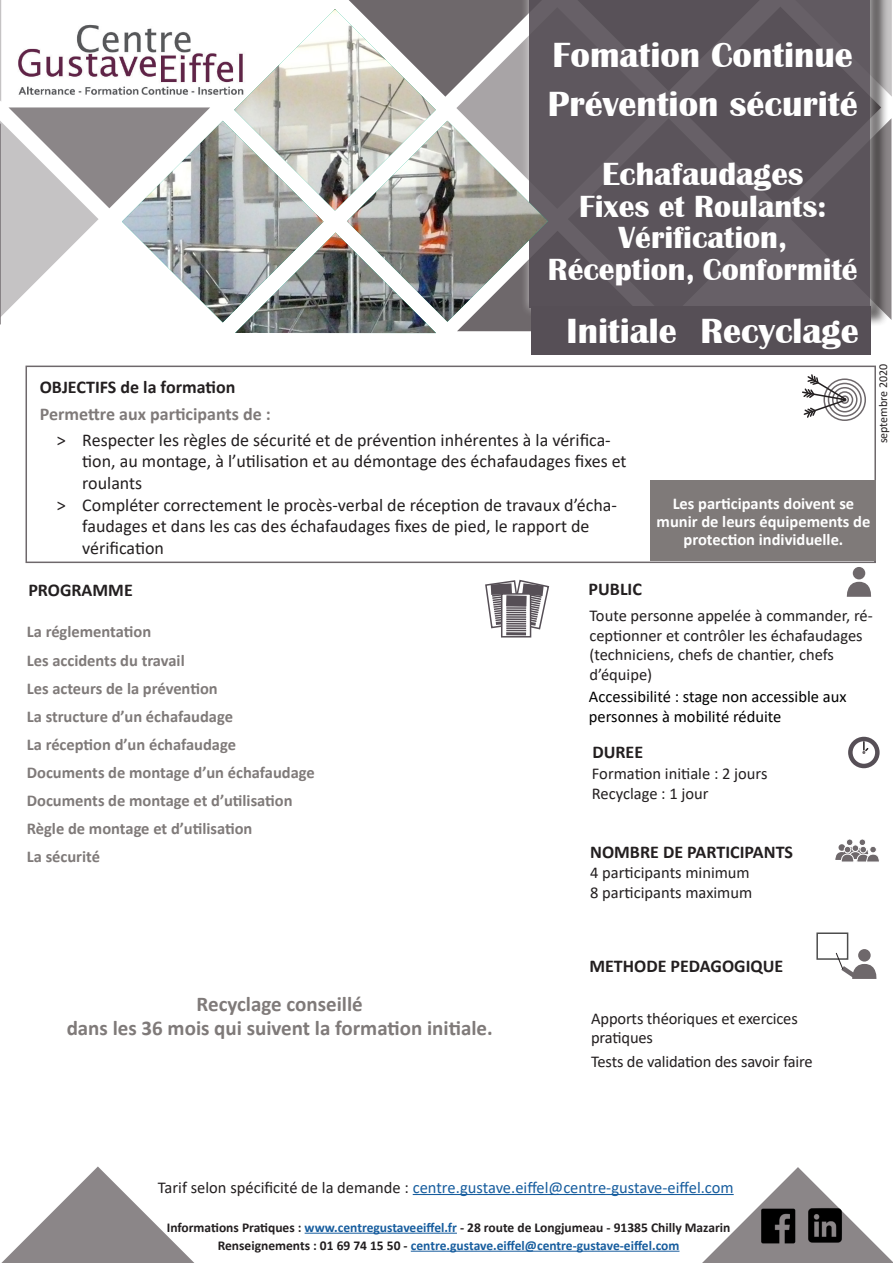
<style>
.page{position:relative;width:893px;height:1263px;background:#fff}
.page>*{position:absolute;margin:0;border:0;box-sizing:border-box;transform-origin:0 0}
.Réf{font:700 36px "Britannic";color:#fff}
.Réf-2{font:700 33px "Britannic";color:#fff}
.Réf-3{font:700 31.5px/31.7px "Britannic";color:#fff;text-align:center}
.t1{font:700 21px "Calibri";color:#7f7a79}
.t2{font:18px/21.6px "Calibri";color:#231f20}
.t3{font:700 18px "Calibri";color:#231f20}
.titre_partie_violet{font:700 18px "Calibri";color:#7f7a79}
.t4{font:16.5px/19.5px "Calibri";color:#231f20}
.titre_partie_gris_ma{font:700 16.5px "Calibri";color:#7f7a79}
.t5{font:16.5px "Calibri";color:#175d9e}
.titre_partie_jaune{font:700 16.5px/18px "Calibri";color:#fff;text-align:center}
.titre_partie_gris_ma-2{font:16.5px/19.5px "Calibri";color:#000}
.t6{font:700 13.5px/18px "Calibri";color:#231f20;text-align:center}
.t7{font:12px "Calibri";color:#231f20}
.s1{color:#231f20}
.s2{color:#175d9e}
</style>
<div class="page">
<hr style="left:305px;top:1233px;width:152px;height:1px;background:#175d9e">
<hr style="left:411px;top:1251px;width:268px;height:1px;background:#175d9e">
<svg style="left:701px;top:1167px;width:192px;height:96px"></svg>
<svg style="left:1px;top:1166px;width:193px;height:97px"></svg>
<img style="left:756px;top:1200px;width:90px;height:48px">
<svg style="left:846px;top:582px;width:26px;height:15px"></svg>
<div style="left:853px;top:567px;width:12px;height:12px;background:#6e686b;border-radius:50%"></div>
<div style="left:532px;top:0;width:356px;height:326px;background:#231f20;opacity:.75"></div>
<div style="left:520px;top:0;width:360px;height:317px;background:#fff;opacity:.75"></div>
<div style="left:530px;top:0;width:340px;height:308px;background:#564f56"></div>
<div style="left:26px;top:366px;width:850px;height:197px;border:2px solid #6e686b"></div>
<div style="left:848px;top:737px;width:32px;height:31px;border:4px solid #564f56;border-radius:50%"></div>
<svg style="left:862px;top:742px;width:8px;height:12px"></svg>
<div style="left:859px;top:839px;width:7px;height:6px;background:#6e686b;border-radius:50%"></div>
<div style="left:859px;top:839px;width:7px;height:7px;border:1px solid #fff;border-radius:50%"></div>
<div style="left:846px;top:839px;width:7px;height:6px;background:#6e686b;border-radius:50%"></div>
<div style="left:846px;top:839px;width:7px;height:7px;border:1px solid #fff;border-radius:50%"></div>
<div style="left:852px;top:845px;width:7px;height:7px;border:1px solid #fff;border-radius:50%"></div>
<svg style="left:835px;top:846px;width:44px;height:16px"></svg>
<div style="left:870px;top:846px;width:6px;height:7px;background:#6e686b;border-radius:50%"></div>
<div style="left:870px;top:846px;width:6px;height:7px;border:1px solid #fff;border-radius:50%"></div>
<svg style="left:506px;top:631px;width:20px;height:1px"></svg>
<div style="left:501px;top:593px;width:30px;height:44px;border:2px solid #564f56"></div>
<svg style="left:485px;top:579px;width:65px;height:52px"></svg>
<hr style="left:506px;top:632px;width:20px;height:3px;background:#564f56">
<div style="left:816px;top:932px;width:32px;height:28px;border:2px solid #4d4d4d"></div>
<svg style="left:858px;top:949px;width:13px;height:12px"></svg>
<svg style="left:836px;top:952px;width:41px;height:27px"></svg>
<div style="left:823px;top:378px;width:43px;height:43px;border:2px solid #6e686b;border-radius:50%"></div>
<div style="left:828px;top:383px;width:34px;height:34px;border:2px solid #6e686b;border-radius:50%"></div>
<div style="left:832px;top:387px;width:25px;height:25px;border:2px solid #6e686b;border-radius:50%"></div>
<div style="left:836px;top:391px;width:17px;height:17px;border:2px solid #6e686b;border-radius:50%"></div>
<div style="left:840px;top:395px;width:9px;height:9px;border:2px solid #6e686b;border-radius:50%"></div>
<svg style="left:802px;top:374px;width:45px;height:45px"></svg>
<hr style="left:413px;top:1194px;width:321px;height:1px;background:#175d9e">
<svg style="left:0;top:0;width:122px;height:325px"></svg>
<div style="left:531px;top:306px;width:182px;height:49px;background:#564f56"></div>
<div style="left:689px;top:306px;width:181px;height:49px;background:#564f56"></div>
<img style="left:122px;top:9px;width:426px;height:324px">
<div style="left:651px;top:480px;width:225px;height:81px;background:#7f7a79"></div>
<p class="Réf" style="left:553px;top:35px;width:302px">Fomation Continue</p>
<p class="Réf" style="left:548px;top:84px;width:311px">Prévention sécurité</p>
<p class="Réf-2" style="left:602px;top:155px;width:203px">Echafaudages</p>
<p class="Réf-3" style="left:548px;top:191px;width:311px">Fixes et Roulants:<br>Vérification,<br>Réception, Conformité</p>
<p class="t3" style="left:40px;top:375px;width:197px">OBJECTIFS de la formation</p>
<p class="Réf" style="left:567px;top:311px;width:112px">Initiale</p>
<p class="Réf" style="left:700px;top:311px;width:160px">Recyclage</p>
<p class="titre_partie_violet" style="left:40px;top:401px;width:233px">Permettre aux participants de :</p>
<p class="t2" style="left:82px;top:428px;width:546px;text-indent:-26px">˃ Respecter les règles de sécurité et de prévention inhérentes à la vérifica&shy;tion, au montage, à l’utilisation et au démontage des échafaudages fixes et roulants</p>
<p class="t2" style="left:82px;top:493px;width:536px;text-indent:-26px">˃ Compléter correctement le procès-verbal de réception de travaux d’écha&shy;faudages et dans les cas des échafaudages fixes de pied, le rapport de vérification</p>
<p class="titre_partie_jaune" style="left:657px;top:494px;width:215px">Les participants doivent se munir de leurs équipements de protection individuelle.</p>
<p class="t7" style="left:875px;top:443px;width:81px;rotate:-90deg">septembre 2020</p>
<p class="t3" style="left:28px;top:578px;width:106px">PROGRAMME</p>
<p class="t3" style="left:589px;top:577px;width:55px">PUBLIC</p>
<p class="titre_partie_gris_ma" style="left:27px;top:620px;width:126px">La réglementation</p>
<p class="titre_partie_gris_ma" style="left:27px;top:648px;width:159px">Les accidents du travail</p>
<p class="titre_partie_gris_ma" style="left:27px;top:676px;width:192px">Les acteurs de la prévention</p>
<p class="titre_partie_gris_ma" style="left:27px;top:704px;width:208px">La structure d’un échafaudage</p>
<p class="titre_partie_gris_ma" style="left:27px;top:732px;width:211px">La réception d’un échafaudage</p>
<p class="titre_partie_gris_ma" style="left:27px;top:760px;width:290px">Documents de montage d’un échafaudage</p>
<p class="titre_partie_gris_ma" style="left:27px;top:788px;width:267px">Documents de montage et d’utilisation</p>
<p class="titre_partie_gris_ma" style="left:27px;top:816px;width:227px">Règle de montage et d’utilisation</p>
<p class="titre_partie_gris_ma" style="left:27px;top:844px;width:75px">La sécurité</p>
<p class="t1" style="left:197px;top:989px;width:168px">Recyclage conseillé</p>
<p class="t1" style="left:67px;top:1013px;width:428px">dans les 36 mois qui suivent la formation initiale.</p>
<p class="t4" style="left:589px;top:605px;width:285px">Toute personne appelée à commander, ré&shy;ceptionner et contrôler les échafaudages (techniciens, chefs de chantier, chefs d’équipe)</p>
<p class="titre_partie_gris_ma-2" style="left:589px;top:687px;width:259px">Accessibilité : stage non accessible aux personnes à mobilité réduite</p>
<p class="t3" style="left:592px;top:739px;width:52px">DUREE</p>
<p class="t4" style="left:592px;top:763px;width:177px">Formation initiale : 2 jours</p>
<p class="t4" style="left:592px;top:783px;width:118px">Recyclage : 1 jour</p>
<p class="t3" style="left:590px;top:839px;width:204px">NOMBRE DE PARTICIPANTS</p>
<p class="t4" style="left:590px;top:863px;width:161px">4 participants minimum</p>
<p class="t4" style="left:590px;top:882px;width:164px">8 participants maximum</p>
<p class="t3" style="left:589px;top:954px;width:195px">METHODE PEDAGOGIQUE</p>
<p class="t4" style="left:591px;top:1008px;width:208px">Apports théoriques et exercices pratiques</p>
<p class="t4" style="left:591px;top:1051px;width:223px">Tests de validation des savoir faire</p>
<p class="t5" style="left:158px;top:1176px;width:577px"><span class="s1">Tarif selon spécificité de la demande :</span> centre.gustave.eiffel@centre-gustave-eiffel.com</p>
<p class="t6" style="left:167px;top:1218px;width:565px">Informations Pratiques : <span class="s2">www.centregustaveeiffel.fr</span> - 28 route de Longjumeau - 91385 Chilly Mazarin<br>Renseignements : 01 69 74 15 50 - <span class="s2">centre.gustave.eiffel@centre-gustave-eiffel.com</span></p>
</div>
